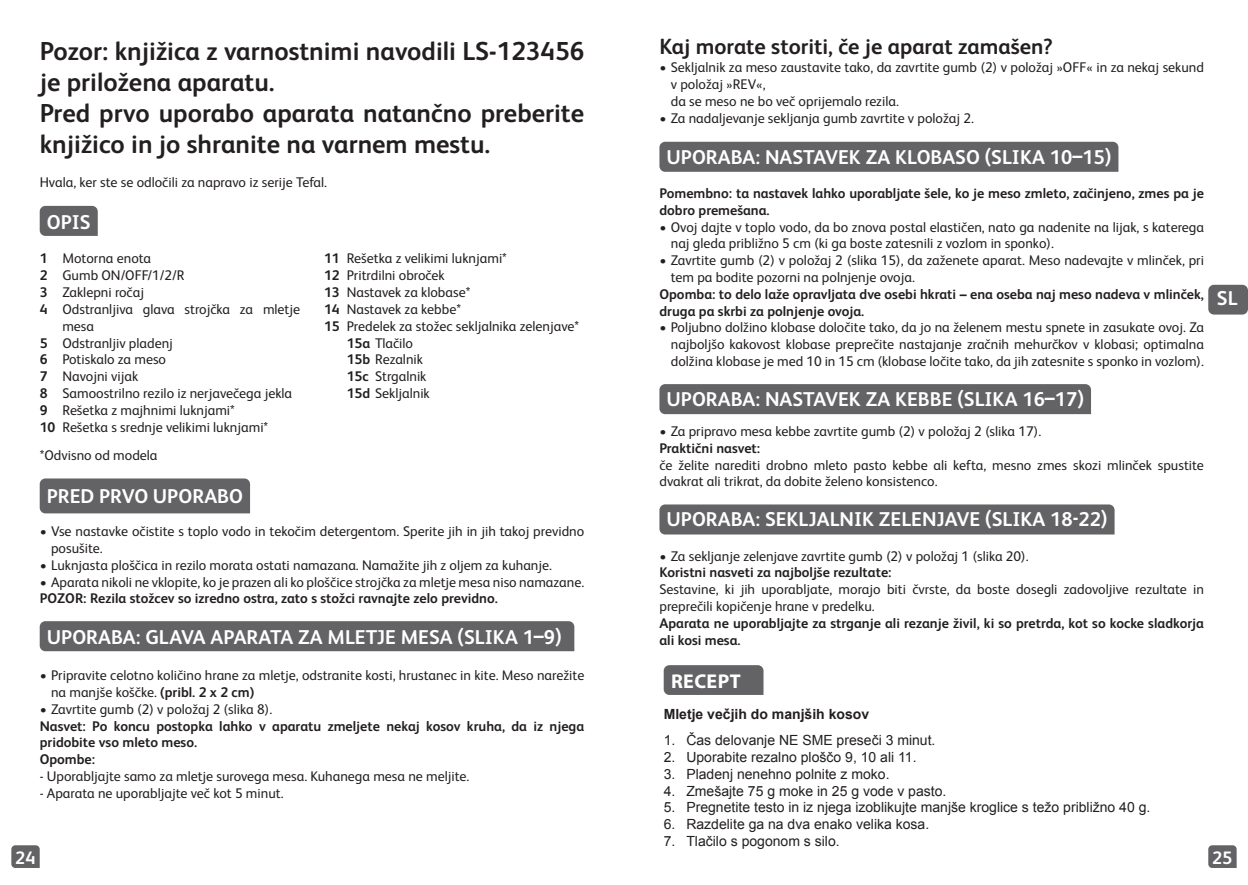
<style>
.page{position:relative;width:1248px;height:885px;background:#fff}
.page>*{position:absolute;margin:0;border:0;box-sizing:border-box;transform-origin:0 0}
.t1{font:700 26px/31.2px "FS Albert Pro";color:#231f20}
.t2{font:700 22px "FS Albert Pro";color:#231f20}
.t3{font:700 20px "FS Albert Pro";color:#fff}
.t4{font:700 20px "Myriad Pro";letter-spacing:.02em;color:#fff}
.t5{font:700 18px "FS Albert Pro";color:#fff}
.t6{font:14px/16.8px "FS Albert Pro";color:#231f20}
.t7{font:700 14px/16.8px "FS Albert Pro";color:#231f20}
.t8{font:14px "Arial";color:#231f20}
.t9{font:700 14px "Arial";color:#231f20}
.s1{font-weight:700}
</style>
<div class="page">
<svg style="left:1208px;top:845px;width:28px;height:22px"></svg>
<svg style="left:11px;top:845px;width:29px;height:22px"></svg>
<div style="left:1208px;top:285px;width:39px;height:29px;background:#636366;border-radius:6px"></div>
<div style="left:40px;top:478px;width:210px;height:35px;background:#636366"></div>
<div style="left:40px;top:621px;width:534px;height:30px;background:#636366"></div>
<div style="left:40px;top:206px;width:58px;height:30px;background:#636366"></div>
<div style="left:659px;top:142px;width:459px;height:30px;background:#636366"></div>
<div style="left:659px;top:384px;width:431px;height:30px;background:#636366"></div>
<div style="left:659px;top:504px;width:455px;height:30px;background:#636366"></div>
<div style="left:663px;top:665px;width:100px;height:29px;background:#636366"></div>
<h2 class="t2" style="left:659px;top:31px;width:395px">Kaj morate storiti, če je aparat zamašen?</h2>
<p class="t6" style="left:670px;top:58px;width:534px;text-indent:-11px">• Sekljalnik za meso zaustavite tako, da zavrtite gumb (2) v položaj »OFF« in za nekaj sekund v položaj »REV«,<br>da se meso ne bo več oprijemalo rezila.</p>
<p class="t6" style="left:659px;top:108px;width:316px">• Za nadaljevanje sekljanja gumb zavrtite v položaj 2.</p>
<h1 class="t1" style="left:40px;top:34px;width:546px">Pozor: knjižica z varnostnimi navodili LS-123456 je priložena aparatu.<br>Pred prvo uporabo aparata natančno preberite knjižico in jo shranite na varnem mestu.</h1>
<p class="t6" style="left:40px;top:173px;width:289px">Hvala, ker ste se odločili za napravo iz serije Tefal.</p>
<h3 class="t3" style="left:666px;top:143px;width:446px">UPORABA: NASTAVEK ZA KLOBASO (SLIKA 10–15)</h3>
<p class="t7" style="left:659px;top:184px;width:546px">Pomembno: ta nastavek lahko uporabljate šele, ko je meso zmleto, začinjeno, zmes pa je dobro premešana.</p>
<p class="t6" style="left:670px;top:217px;width:534px;text-indent:-11px">• Ovoj dajte v toplo vodo, da bo znova postal elastičen, nato ga nadenite na lijak, s katerega naj gleda približno 5 cm (ki ga boste zatesnili z vozlom in sponko).</p>
<p class="t6" style="left:670px;top:251px;width:534px;text-indent:-11px">• Zavrtite gumb (2) v položaj 2 (slika 15), da zaženete aparat. Meso nadevajte v mlinček, pri tem pa bodite pozorni na polnjenje ovoja.</p>
<p class="t7" style="left:659px;top:285px;width:546px">Opomba: to delo laže opravljata dve osebi hkrati – ena oseba naj meso nadeva v mlinček, druga pa skrbi za polnjenje ovoja.</p>
<p class="t6" style="left:670px;top:318px;width:534px;text-align:justify;text-indent:-11px">• Poljubno dolžino klobase določite tako, da jo na želenem mestu spnete in zasukate ovoj. Za najboljšo kakovost klobase preprečite nastajanje zračnih mehurčkov v klobasi; optimalna dolžina klobase je med 10 in 15 cm (klobase ločite tako, da jih zatesnite s sponko in vozlom).</p>
<h3 class="t3" style="left:666px;top:385px;width:419px">UPORABA: NASTAVEK ZA KEBBE (SLIKA 16–17)</h3>
<p class="t6" style="left:659px;top:422px;width:383px">• Za pripravo mesa kebbe zavrtite gumb (2) v položaj 2 (slika 17).</p>
<p class="t7" style="left:659px;top:439px;width:102px">Praktični nasvet:</p>
<p class="t6" style="left:659px;top:455px;width:546px">če želite narediti drobno mleto pasto kebbe ali kefta, mesno zmes skozi mlinček spustite dvakrat ali trikrat, da dobite želeno konsistenco.</p>
<h3 class="t3" style="left:666px;top:505px;width:442px">UPORABA: SEKLJALNIK ZELENJAVE (SLIKA 18-22)</h3>
<p class="t6" style="left:659px;top:546px;width:371px">• Za sekljanje zelenjave zavrtite gumb (2) v položaj 1 (slika 20).</p>
<p class="t7" style="left:659px;top:563px;width:233px">Koristni nasveti za najboljše rezultate:</p>
<p class="t6" style="left:659px;top:580px;width:546px">Sestavine, ki jih uporabljate, morajo biti čvrste, da boste dosegli zadovoljive rezultate in preprečili kopičenje hrane v predelku.</p>
<p class="t7" style="left:659px;top:614px;width:546px">Aparata ne uporabljajte za strganje ali rezanje živil, ki so pretrda, kot so kocke sladkorja ali kosi mesa.</p>
<h3 class="t3" style="left:47px;top:208px;width:45px">OPIS</h3>
<p class="t6" style="left:40px;top:249px;width:113px"><span class="s1">1</span> Motorna enota</p>
<p class="t6" style="left:40px;top:266px;width:146px"><span class="s1">2</span> Gumb ON/OFF/1/2/R</p>
<p class="t6" style="left:40px;top:283px;width:106px"><span class="s1">3</span> Zaklepni ročaj</p>
<p class="t6" style="left:40px;top:299px;width:262px"><span class="s1">4</span> Odstranljiva glava strojčka za mletje</p>
<p class="t6" style="left:62px;top:316px;width:33px">mesa</p>
<p class="t6" style="left:40px;top:333px;width:135px"><span class="s1">5</span> Odstranljiv pladenj</p>
<p class="t6" style="left:40px;top:350px;width:128px"><span class="s1">6</span> Potiskalo za meso</p>
<p class="t6" style="left:40px;top:367px;width:100px"><span class="s1">7</span> Navojni vijak</p>
<p class="t6" style="left:40px;top:383px;width:254px"><span class="s1">8</span> Samoostrilno rezilo iz nerjavečega jekla</p>
<p class="t6" style="left:40px;top:400px;width:196px"><span class="s1">9</span> Rešetka z majhnimi luknjami*</p>
<p class="t6" style="left:40px;top:417px;width:230px"><span class="s1">10</span> Rešetka s srednje velikimi luknjami*</p>
<p class="t6" style="left:324px;top:249px;width:184px"><span class="s1">11</span> Rešetka z velikimi luknjami*</p>
<p class="t6" style="left:324px;top:266px;width:122px"><span class="s1">12</span> Pritrdilni obroček</p>
<p class="t6" style="left:324px;top:283px;width:148px"><span class="s1">13</span> Nastavek za klobase*</p>
<p class="t6" style="left:324px;top:299px;width:138px"><span class="s1">14</span> Nastavek za kebbe*</p>
<p class="t6" style="left:324px;top:316px;width:256px"><span class="s1">15</span> Predelek za stožec sekljalnika zelenjave*</p>
<p class="t6" style="left:346px;top:333px;width:68px"><span class="s1">15a</span> Tlačilo</p>
<p class="t6" style="left:346px;top:350px;width:78px"><span class="s1">15b</span> Rezalnik</p>
<p class="t6" style="left:346px;top:367px;width:81px"><span class="s1">15c</span> Strgalnik</p>
<p class="t6" style="left:346px;top:383px;width:85px"><span class="s1">15d</span> Sekljalnik</p>
<h3 class="t3" style="left:1216px;top:284px;width:22px">SL</h3>
<p class="t6" style="left:40px;top:445px;width:119px">*Odvisno od modela</p>
<h3 class="t3" style="left:47px;top:482px;width:198px">PRED PRVO UPORABO</h3>
<p class="t6" style="left:51px;top:521px;width:534px;text-indent:-11px">• Vse nastavke očistite s toplo vodo in tekočim detergentom. Sperite jih in jih takoj previdno posušite.</p>
<p class="t6" style="left:40px;top:555px;width:514px">• Luknjasta ploščica in rezilo morata ostati namazana. Namažite jih z oljem za kuhanje.</p>
<p class="t6" style="left:40px;top:572px;width:546px">• Aparata nikoli ne vklopite, ko je prazen ali ko ploščice strojčka za mletje mesa niso namazane.</p>
<p class="t7" style="left:40px;top:589px;width:459px">POZOR: Rezila stožcev so izredno ostra, zato s stožci ravnajte zelo previdno.</p>
<h3 class="t3" style="left:47px;top:623px;width:516px">UPORABA: GLAVA APARATA ZA MLETJE MESA (SLIKA 1–9)</h3>
<p class="t6" style="left:51px;top:666px;width:534px;text-indent:-11px">• Pripravite celotno količino hrane za mletje, odstranite kosti, hrustanec in kite. Meso narežite na manjše koščke. <span class="s1">(pribl. 2 x 2 cm)</span></p>
<p class="t6" style="left:40px;top:699px;width:234px">• Zavrtite gumb (2) v položaj 2 (slika 8).</p>
<p class="t7" style="left:40px;top:716px;width:546px">Nasvet: Po koncu postopka lahko v aparatu zmeljete nekaj kosov kruha, da iz njega pridobite vso mleto meso.<br>Opombe:</p>
<p class="t6" style="left:40px;top:766px;width:431px">- Uporabljajte samo za mletje surovega mesa. Kuhanega mesa ne meljite.</p>
<p class="t6" style="left:40px;top:783px;width:245px">- Aparata ne uporabljajte več kot 5 minut.</p>
<h3 class="t4" style="left:671px;top:668px;width:71px">RECEPT</h3>
<p class="t9" style="left:663px;top:705px;width:207px">Mletje večjih do manjših kosov</p>
<p class="t8" style="left:663px;top:731px;width:273px">1. Čas delovanje NE SME preseči 3 minut.</p>
<p class="t8" style="left:663px;top:747px;width:254px">2. Uporabite rezalno ploščo 9, 10 ali 11.</p>
<p class="t8" style="left:663px;top:764px;width:227px">3. Pladenj nenehno polnite z moko.</p>
<p class="t8" style="left:663px;top:781px;width:284px">4. Zmešajte 75 g moke in 25 g vode v pasto.</p>
<p class="t8" style="left:663px;top:798px;width:488px">5. Pregnetite testo in iz njega izoblikujte manjše kroglice s težo približno 40 g.</p>
<p class="t8" style="left:663px;top:815px;width:267px">6. Razdelite ga na dva enako velika kosa.</p>
<p class="t8" style="left:663px;top:831px;width:177px">7. Tlačilo s pogonom s silo.</p>
<p class="t5" style="left:15px;top:844px;width:22px">24</p>
<p class="t5" style="left:1211px;top:844px;width:22px">25</p>
</div>
